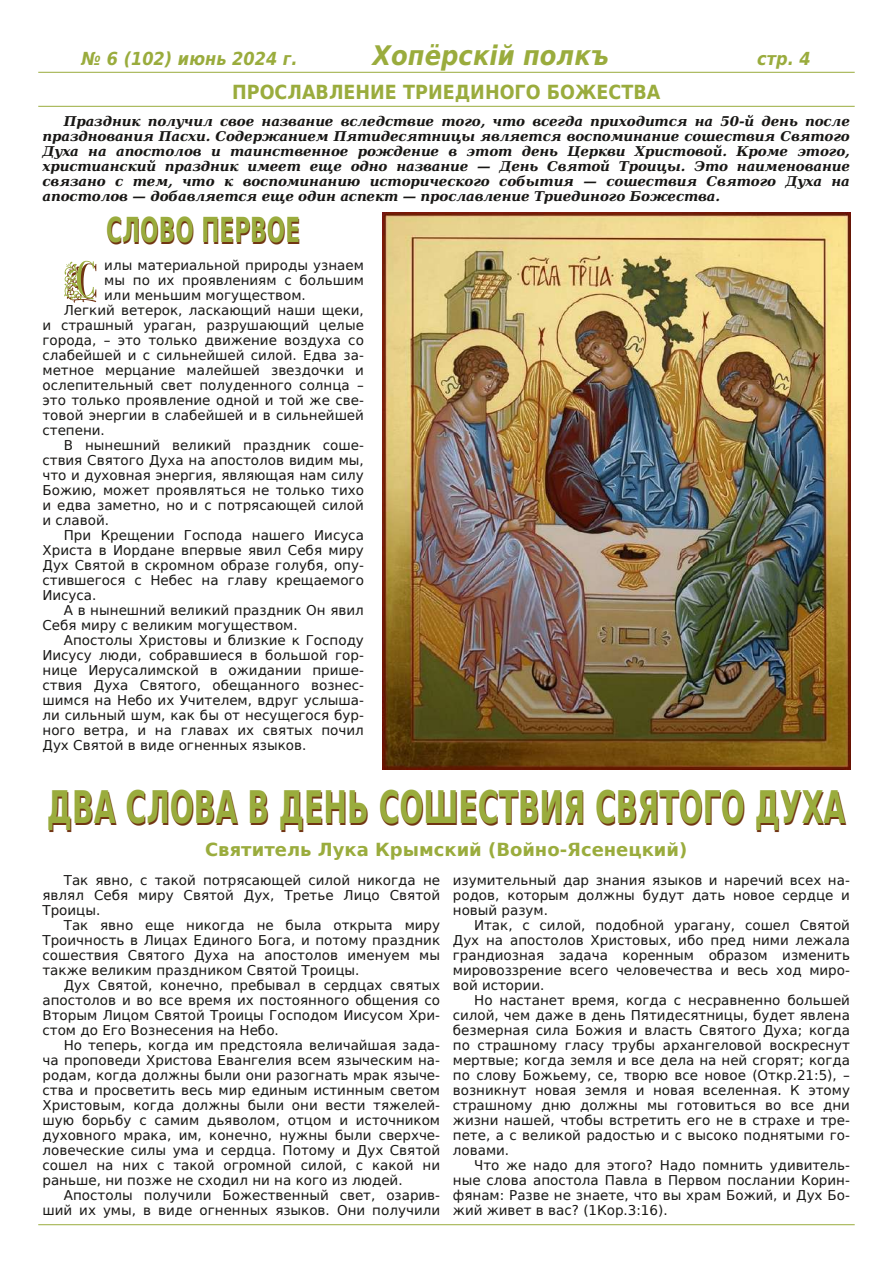
<style>
.page{position:relative;width:893px;height:1263px;background:#fff}
.page>*{position:absolute;margin:0;border:0;box-sizing:border-box;transform-origin:0 0}
.t1{font:51.45px "Remeslo";color:#713513}
.t2{font:700 45px "DejaVu Sans Condensed";color:#713513;scale:.7 1}
.t3{font:700 34.5px "DejaVu Sans Condensed";color:#713513;scale:.7 1}
.t4{font:italic 700 27px "DejaVu Sans Condensed";color:#9aac3d}
.t5{font:700 19.5px "DejaVu Sans Condensed";color:#9aac3d}
.t6{font:700 18px "DejaVu Sans";color:#9aac3d}
.t7{font:italic 700 18px "DejaVu Sans Condensed";color:#9aac3d}
.t8{font:13.5px/15px "DejaVu Sans";color:#181715;text-align:justify}
.t9{font:italic 700 13.5px/15px "DejaVu Serif";letter-spacing:-.01em;color:#181715;text-align:justify}
</style>
<div class="page">
<hr style="left:38px;top:72px;width:817px;height:1px;background:#9aac3d">
<hr style="left:38px;top:1224px;width:817px;height:1px;background:#9aac3d">
<hr style="left:38px;top:106px;width:817px;height:1px;background:#9aac3d">
<img style="left:383px;top:213px;width:467px;height:557px">
<h3 class="t7" style="left:82px;top:48px;width:217px">№ 6 (102) июнь 2024 г.</h3>
<h3 class="t4" style="left:372px;top:40px;width:238px">Хопёрскій полкъ</h3>
<h3 class="t7" style="left:757px;top:48px;width:55px">стр. 4</h3>
<h3 class="t5" style="left:232px;top:81px;width:430px">ПРОСЛАВЛЕНИЕ ТРИЕДИНОГО БОЖЕСТВА</h3>
<p class="t9" style="left:43px;top:114px;width:809px;text-indent:21px">Праздник получил свое название вследствие того, что всегда приходится на 50-й день после празднования Пасхи. Содержанием Пятидесятницы является воспоминание сошествия Святого Духа на апостолов и таинственное рождение в этот день Церкви Христовой. Кроме этого, христианский праздник имеет еще одно название — День Святой Троицы. Это наименование связано с тем, что к воспоминанию исторического события — сошествия Святого Духа на апостолов — добавляется еще один аспект — прославление Триединого Божества.</p>
<h3 class="t3" style="left:107px;top:211px;width:279px">СЛОВО ПЕРВОЕ</h3>
<h1 class="t1" style="left:66px;top:254px;width:34px">С</h1>
<p class="t8" style="left:104px;top:258px;width:261px">илы материальной природы узнаем</p>
<p class="t8" style="left:104px;top:273px;width:261px">мы по их проявлениям с большим</p>
<p class="t8" style="left:104px;top:288px;width:203px">или меньшим могуществом.</p>
<p class="t8" style="left:64px;top:303px;width:302px">Легкий ветерок, ласкающий наши щеки,</p>
<p class="t8" style="left:43px;top:318px;width:323px">и страшный ураган, разрушающий целые</p>
<p class="t8" style="left:43px;top:333px;width:323px">города, – это только движение воздуха со</p>
<p class="t8" style="left:43px;top:348px;width:323px">слабейшей и с сильнейшей силой. Едва за‐</p>
<p class="t8" style="left:43px;top:363px;width:323px">метное мерцание малейшей звездочки и</p>
<p class="t8" style="left:43px;top:378px;width:323px">ослепительный свет полуденного солнца –</p>
<p class="t8" style="left:43px;top:393px;width:323px">это только проявление одной и той же све‐</p>
<p class="t8" style="left:43px;top:408px;width:323px">товой энергии в слабейшей и в сильнейшей</p>
<p class="t8" style="left:43px;top:423px;width:64px">степени.</p>
<p class="t8" style="left:64px;top:438px;width:302px">В нынешний великий праздник соше‐</p>
<p class="t8" style="left:43px;top:453px;width:323px">ствия Святого Духа на апостолов видим мы,</p>
<p class="t8" style="left:43px;top:468px;width:323px">что и духовная энергия, являющая нам силу</p>
<p class="t8" style="left:43px;top:483px;width:323px">Божию, может проявляться не только тихо</p>
<p class="t8" style="left:43px;top:498px;width:323px">и едва заметно, но и с потрясающей силой</p>
<p class="t8" style="left:43px;top:513px;width:68px">и славой.</p>
<p class="t8" style="left:64px;top:528px;width:302px">При Крещении Господа нашего Иисуса</p>
<p class="t8" style="left:43px;top:543px;width:323px">Христа в Иордане впервые явил Себя миру</p>
<p class="t8" style="left:43px;top:558px;width:323px">Дух Святой в скромном образе голубя, опу‐</p>
<p class="t8" style="left:43px;top:573px;width:323px">стившегося с Небес на главу крещаемого</p>
<p class="t8" style="left:43px;top:588px;width:55px">Иисуса.</p>
<p class="t8" style="left:64px;top:603px;width:302px">А в нынешний великий праздник Он явил</p>
<p class="t8" style="left:43px;top:618px;width:257px">Себя миру с великим могуществом.</p>
<p class="t8" style="left:64px;top:633px;width:302px">Апостолы Христовы и близкие к Господу</p>
<p class="t8" style="left:43px;top:648px;width:323px">Иисусу люди, собравшиеся в большой гор‐</p>
<p class="t8" style="left:43px;top:663px;width:323px">нице Иерусалимской в ожидании прише‐</p>
<p class="t8" style="left:43px;top:678px;width:323px">ствия Духа Святого, обещанного вознес‐</p>
<p class="t8" style="left:43px;top:693px;width:323px">шимся на Небо их Учителем, вдруг услыша‐</p>
<p class="t8" style="left:43px;top:708px;width:323px">ли сильный шум, как бы от несущегося бур‐</p>
<p class="t8" style="left:43px;top:723px;width:323px">ного ветра, и на главах их святых почил</p>
<p class="t8" style="left:43px;top:738px;width:265px">Дух Святой в виде огненных языков.</p>
<h2 class="t2" style="left:48px;top:783px;width:1142px">ДВА СЛОВА В ДЕНЬ СОШЕСТВИЯ СВЯТОГО ДУХА</h2>
<h3 class="t6" style="left:205px;top:839px;width:484px">Святитель Лука Крымский (Войно-Ясенецкий)</h3>
<p class="t8" style="left:43px;top:873px;width:399px;text-indent:21px">Так явно, с такой потрясающей силой никогда не являл Себя миру Святой Дух, Третье Лицо Святой Троицы.</p>
<p class="t8" style="left:43px;top:918px;width:399px;text-indent:21px">Так явно еще никогда не была открыта миру Троичность в Лицах Единого Бога, и потому праздник сошествия Святого Духа на апостолов именуем мы также великим праздником Святой Троицы.</p>
<p class="t8" style="left:43px;top:978px;width:399px;text-indent:21px">Дух Святой, конечно, пребывал в сердцах святых апостолов и во все время их постоянного общения со Вторым Лицом Святой Троицы Господом Иисусом Хри‐ стом до Его Вознесения на Небо.</p>
<p class="t8" style="left:43px;top:1038px;width:399px;text-indent:21px">Но теперь, когда им предстояла величайшая зада‐ ча проповеди Христова Евангелия всем языческим на‐ родам, когда должны были они разогнать мрак языче‐ ства и просветить весь мир единым истинным светом Христовым, когда должны были они вести тяжелей‐ шую борьбу с самим дьяволом, отцом и источником духовного мрака, им, конечно, нужны были сверхче‐ ловеческие силы ума и сердца. Потому и Дух Святой сошел на них с такой огромной силой, с какой ни раньше, ни позже не сходил ни на кого из людей.</p>
<p class="t8" style="left:43px;top:1188px;width:399px;text-align:right">Апостолы получили Божественный свет, озарив‐ ший их умы, в виде огненных языков. Они получили</p>
<p class="t8" style="left:453px;top:873px;width:399px">изумительный дар знания языков и наречий всех на‐ родов, которым должны будут дать новое сердце и новый разум.</p>
<p class="t8" style="left:453px;top:918px;width:399px;text-indent:21px">Итак, с силой, подобной урагану, сошел Святой Дух на апостолов Христовых, ибо пред ними лежала грандиозная задача коренным образом изменить мировоззрение всего человечества и весь ход миро‐ вой истории.</p>
<p class="t8" style="left:453px;top:993px;width:399px;text-indent:21px">Но настанет время, когда с несравненно большей силой, чем даже в день Пятидесятницы, будет явлена безмерная сила Божия и власть Святого Духа; когда по страшному гласу трубы архангеловой воскреснут мертвые; когда земля и все дела на ней сгорят; когда по слову Божьему, се, творю все новое (Откр.21:5), – возникнут новая земля и новая вселенная. К этому страшному дню должны мы готовиться во все дни жизни нашей, чтобы встретить его не в страхе и тре‐ пете, а с великой радостью и с высоко поднятыми го‐ ловами.</p>
<p class="t8" style="left:453px;top:1158px;width:399px;text-indent:21px">Что же надо для этого? Надо помнить удивитель‐ ные слова апостола Павла в Первом послании Корин‐ фянам: Разве не знаете, что вы храм Божий, и Дух Бо‐ жий живет в вас? (1Кор.3:16).</p>
</div>
